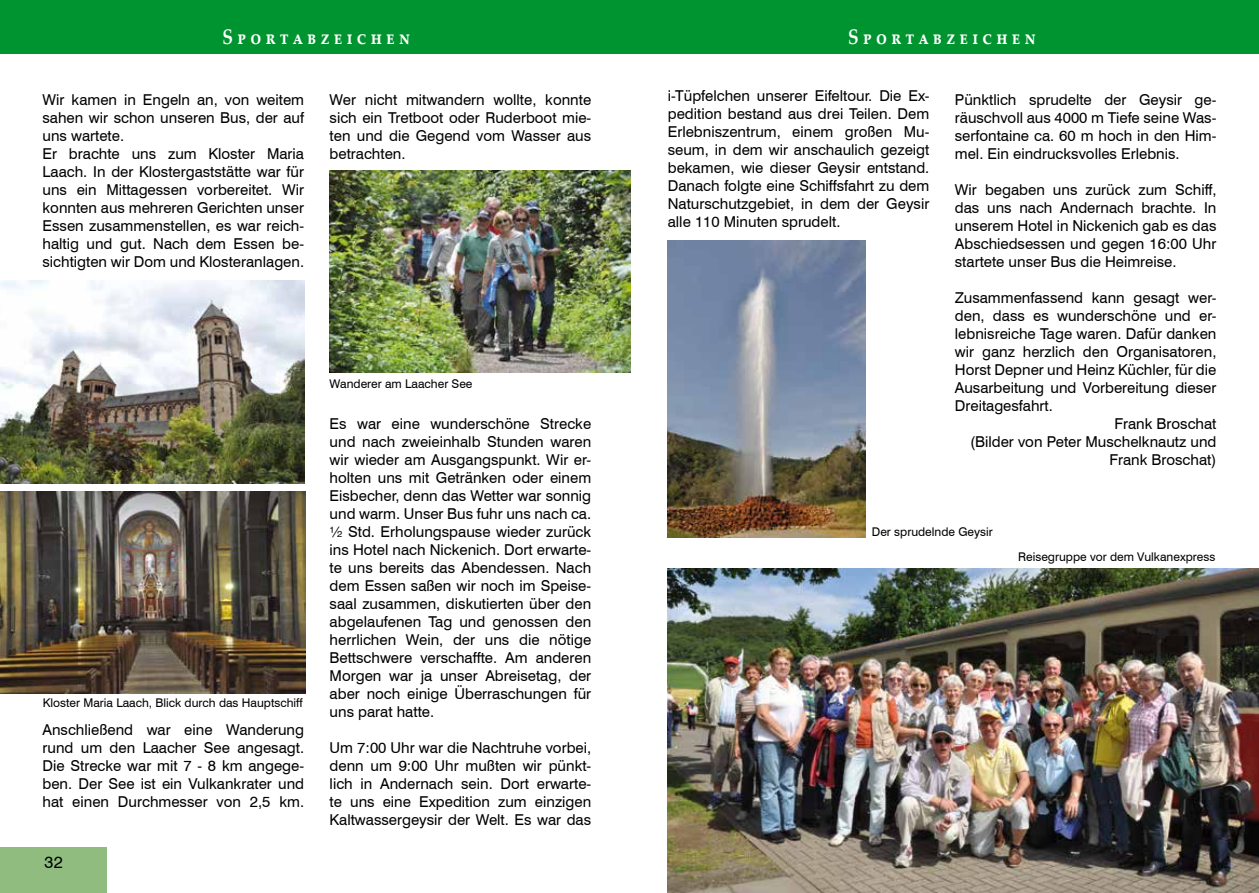
<style>
.page{position:relative;width:1259px;height:893px;background:#fff}
.page>*{position:absolute;margin:0;border:0;box-sizing:border-box;transform-origin:0 0}
.t1{font:700 21px "Palatino Linotype";color:#fff;scale:.82 1}
.t2{font:16.5px "Swiss 721 BT";color:#000}
.t3{font:15px/18px "Swiss 721 BT";color:#000;text-align:justify}
.t4{font:12px "Swiss 721 BT";color:#000}
</style>
<div class="page">
<div style="left:0;top:0;width:1259px;height:54px;background:#009430"></div>
<div style="left:0;top:847px;width:106px;height:46px;background:#90bd7f"></div>
<img style="left:668px;top:569px;width:591px;height:324px">
<img style="left:330px;top:170px;width:300px;height:203px">
<img style="left:667px;top:241px;width:198px;height:297px">
<img style="left:0;top:281px;width:304px;height:202px">
<img style="left:1px;top:491px;width:305px;height:203px">
<h1 class="t1" style="left:222px;top:22px;width:231px">S p o r t a b z e i c h e n</h1>
<h1 class="t1" style="left:848px;top:22px;width:231px">S p o r t a b z e i c h e n</h1>
<p class="t3" style="left:43px;top:90px;width:263px;text-align:left">Wir kamen in Engeln an, von weitem sahen wir schon unseren Bus, der auf uns wartete.<br>Er brachte uns zum Kloster Maria Laach. In der Klostergaststätte war für uns ein Mittagessen vorbereitet. Wir konnten aus mehreren Gerichten unser Essen zusammenstellen, es war reich&shy;haltig und gut. Nach dem Essen be&shy;sichtigten wir Dom und Klosteranlagen.</p>
<p class="t3" style="left:330px;top:90px;width:263px">Wer nicht mitwandern wollte, konnte sich ein Tretboot oder Ruderboot mie&shy;ten und die Gegend vom Wasser aus betrachten.</p>
<p class="t4" style="left:43px;top:695px;width:261px">Kloster Maria Laach, Blick durch das Hauptschiff</p>
<p class="t3" style="left:43px;top:720px;width:263px">Anschließend war eine Wanderung rund um den Laacher See angesagt.<br>Die Strecke war mit 7 - 8 km angege&shy;ben. Der See ist ein Vulkankrater und hat einen Durchmesser von 2,5 km.</p>
<p class="t2" style="left:45px;top:852px;width:20px">32</p>
<p class="t4" style="left:330px;top:376px;width:144px">Wanderer am Laacher See</p>
<p class="t3" style="left:330px;top:414px;width:263px">Es war eine wunderschöne Strecke und nach zweieinhalb Stunden waren wir wieder am Ausgangspunkt. Wir er&shy;holten uns mit Getränken oder einem Eisbecher, denn das Wetter war sonnig und warm. Unser Bus fuhr uns nach ca. ½ Std. Erholungspause wieder zurück ins Hotel nach Nickenich. Dort erwarte&shy;te uns bereits das Abendessen. Nach dem Essen saßen wir noch im Speise&shy;saal zusammen, diskutierten über den abgelaufenen Tag und genossen den herrlichen Wein, der uns die nötige Bettschwere verschaffte. Am anderen Morgen war ja unser Abreisetag, der aber noch einige Überraschungen für uns parat hatte.</p>
<p class="t3" style="left:330px;top:738px;width:263px">Um 7:00 Uhr war die Nachtruhe vorbei, denn um 9:00 Uhr mußten wir pünkt&shy;lich in Andernach sein. Dort erwarte&shy;te uns eine Expedition zum einzigen Kaltwassergeysir der Welt. Es war das</p>
<p class="t3" style="left:668px;top:86px;width:263px">i-Tüpfelchen unserer Eifeltour. Die Ex&shy;pedition bestand aus drei Teilen. Dem Erlebniszentrum, einem großen Mu&shy;seum, in dem wir anschaulich gezeigt bekamen, wie dieser Geysir entstand.<br>Danach folgte eine Schiffsfahrt zu dem Naturschutzgebiet, in dem der Geysir alle 110 Minuten sprudelt.</p>
<p class="t3" style="left:955px;top:90px;width:263px">Pünktlich sprudelte der Geysir ge&shy;räuschvoll aus 4000 m Tiefe seine Was&shy;serfontaine ca. 60 m hoch in den Him&shy;mel. Ein eindrucksvolles Erlebnis.</p>
<p class="t3" style="left:955px;top:180px;width:263px">Wir begaben uns zurück zum Schiff, das uns nach Andernach brachte. In unserem Hotel in Nickenich gab es das Abschiedsessen und gegen 16:00 Uhr startete unser Bus die Heimreise.</p>
<p class="t3" style="left:955px;top:288px;width:263px">Zusammenfassend kann gesagt wer-</p>
<p class="t3" style="left:955px;top:306px;width:263px">den, dass es wunderschöne und er-</p>
<p class="t3" style="left:955px;top:324px;width:263px">lebnisreiche Tage waren. Dafür danken</p>
<p class="t3" style="left:955px;top:342px;width:263px">wir ganz herzlich den Organisatoren,</p>
<p class="t3" style="left:955px;top:360px;width:263px">Horst Depner und Heinz Küchler, für die</p>
<p class="t3" style="left:955px;top:378px;width:263px">Ausarbeitung und Vorbereitung dieser</p>
<p class="t3" style="left:955px;top:396px;width:99px">Dreitagesfahrt.</p>
<p class="t3" style="left:1114px;top:414px;width:103px">Frank Broschat</p>
<p class="t3" style="left:970px;top:432px;width:248px">(Bilder von Peter Muschelknautz und</p>
<p class="t3" style="left:1109px;top:450px;width:108px">Frank Broschat)</p>
<p class="t4" style="left:872px;top:524px;width:122px">Der sprudelnde Geysir</p>
<p class="t4" style="left:1018px;top:549px;width:199px">Reisegruppe vor dem Vulkanexpress</p>
</div>
